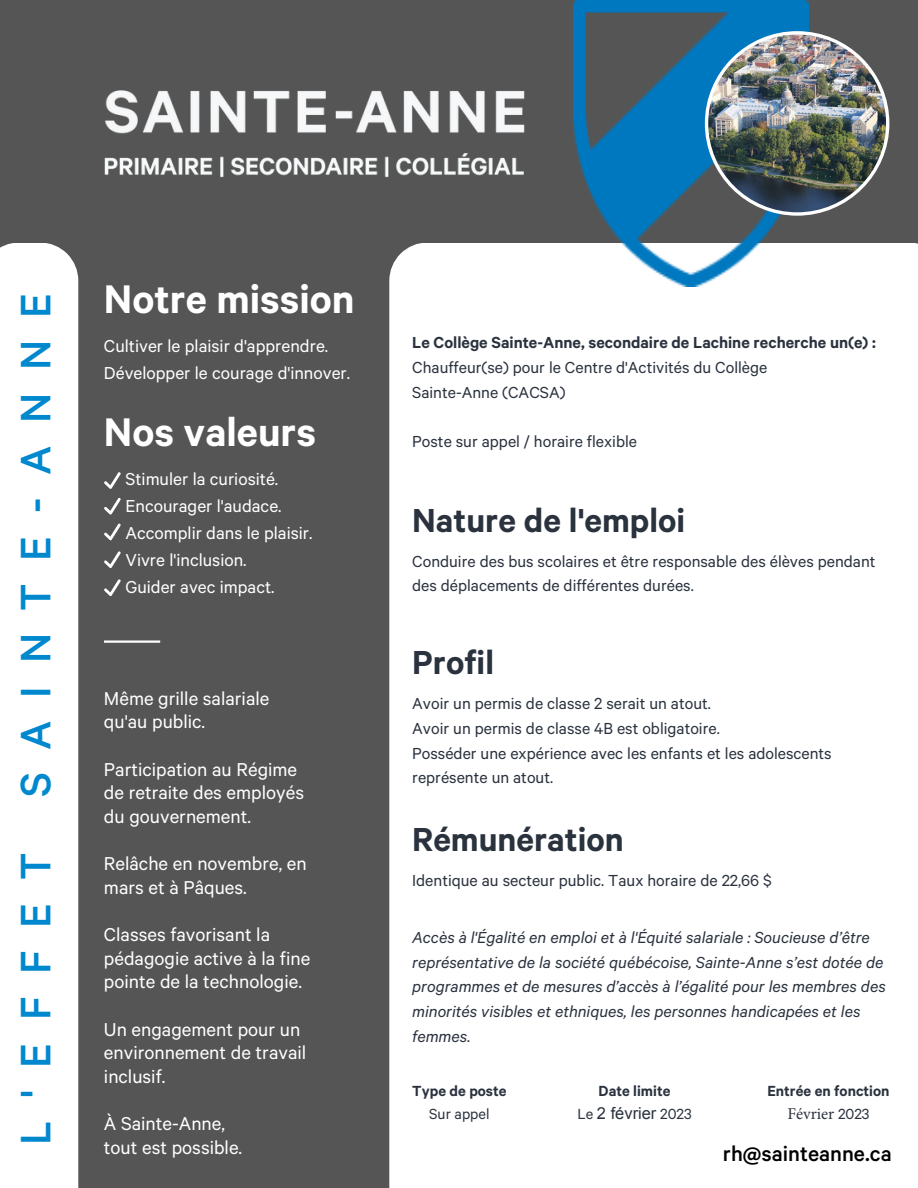
<style>
.page{position:relative;width:918px;height:1188px;background:#555}
.page>*{position:absolute;margin:0;border:0;box-sizing:border-box;transform-origin:0 0}
.t1{font:500 48px "Calibre";letter-spacing:.47em;color:#0088ce}
.t2{font:600 45px "Calibre";color:#fff}
.t3{font:600 37.5px "Calibre";color:#2a323e}
.t4{font:500 24px "Calibre";color:#000}
.t5{font:21px/23.5px "Calibre";color:#fff}
.t6{font:19.5px/27px "Calibre";color:#fff}
.t7{font:18px/24.8px "Calibre";color:#2a323e}
.t8{font:italic 18px/24.8px "Calibre";color:#2a323e}
.t9{font:600 18px "Calibre";color:#2a323e}
.t10{font:600 16.5px "Calibre";color:#2a323e}
.t11{font:16.5px "Arial";color:#2a323e}
.t12{font:16.5px "Minion Pro";color:#2a323e}
.t13{font:16.5px "Calibre";color:#2a323e}
.s1{font-family:"Calibre"}
</style>
<div class="page">
<div style="left:389px;top:243px;width:529px;height:945px;background:#fff"></div>
<div style="left:0;top:243px;width:78px;height:945px;background:#fff"></div>
<img style="left:104px;top:90px;width:421px;height:88px">
<svg style="left:104px;top:472px;width:17px;height:17px"></svg>
<svg style="left:104px;top:498px;width:17px;height:17px"></svg>
<svg style="left:104px;top:523px;width:17px;height:17px"></svg>
<svg style="left:104px;top:551px;width:17px;height:17px"></svg>
<svg style="left:104px;top:579px;width:17px;height:17px"></svg>
<hr style="left:104px;top:640px;width:56px;height:3px;background:#fff">
<img style="left:573px;top:0;width:235px;height:287px">
<img style="left:705px;top:31px;width:184px;height:185px">
<h1 class="t1" style="left:19px;top:1145px;width:854px;rotate:-90deg">L'EFFET SAINTE-ANNE</h1>
<h2 class="t2" style="left:104px;top:284px;width:252px">Notre mission</h2>
<p class="t6" style="left:104px;top:336px;width:248px">Cultiver le plaisir d'apprendre.<br>Développer le courage d'innover.</p>
<h2 class="t2" style="left:104px;top:417px;width:214px">Nos valeurs</h2>
<p class="t6" style="left:126px;top:469px;width:189px">Stimuler la curiosité.<br>Encourager l'audace.<br>Accomplir dans le plaisir.<br>Vivre l'inclusion.<br>Guider avec impact.</p>
<p class="t5" style="left:104px;top:690px;width:167px">Même grille salariale qu'au public.</p>
<p class="t5" style="left:104px;top:761px;width:202px">Participation au Régime de retraite des employés du gouvernement.</p>
<p class="t5" style="left:104px;top:855px;width:204px">Relâche en novembre, en mars et à Pâques.</p>
<p class="t5" style="left:104px;top:926px;width:208px">Classes favorisant la pédagogie active à la fine pointe de la technologie.</p>
<p class="t5" style="left:104px;top:1021px;width:204px">Un engagement pour un environnement de travail inclusif.</p>
<p class="t5" style="left:104px;top:1115px;width:140px">À Sainte-Anne, tout est possible.</p>
<p class="t9" style="left:412px;top:337px;width:465px">Le Collège Sainte-Anne, secondaire de Lachine recherche un(e) :</p>
<p class="t7" style="left:412px;top:358px;width:357px">Chauffeur(se) pour le Centre d'Activités du Collège<br>Sainte-Anne (CACSA)</p>
<p class="t7" style="left:412px;top:432px;width:226px">Poste sur appel / horaire flexible</p>
<h3 class="t3" style="left:412px;top:507px;width:274px">Nature de l'emploi</h3>
<p class="t7" style="left:412px;top:552px;width:465px">Conduire des bus scolaires et être responsable des élèves pendant des déplacements de différentes durées.</p>
<h3 class="t3" style="left:412px;top:650px;width:83px">Profil</h3>
<p class="t7" style="left:412px;top:694px;width:421px">Avoir un permis de classe 2 serait un atout.<br>Avoir un permis de classe 4B est obligatoire.<br>Posséder une expérience avec les enfants et les adolescents représente un atout.</p>
<h3 class="t3" style="left:412px;top:827px;width:213px">Rémunération</h3>
<p class="t7" style="left:412px;top:871px;width:361px">Identique au secteur public. Taux horaire de 22,66 $</p>
<p class="t8" style="left:412px;top:928px;width:475px">Accès à l'Égalité en emploi et à l'Équité salariale : Soucieuse d’être représentative de la société québécoise, Sainte-Anne s’est dotée de programmes et de mesures d’accès à l’égalité pour les membres des minorités visibles et ethniques, les personnes handicapées et les femmes.</p>
<p class="t10" style="left:412px;top:1086px;width:96px">Type de poste</p>
<p class="t13" style="left:429px;top:1108px;width:62px">Sur appel</p>
<p class="t10" style="left:599px;top:1085px;width:73px">Date limite</p>
<p class="t11" style="left:577px;top:1102px;width:116px"><span class="s1">Le</span> 2 février <span class="s1">2023</span></p>
<p class="t10" style="left:767px;top:1086px;width:124px">Entrée en fonction</p>
<p class="t12" style="left:787px;top:1103px;width:84px">Février <span class="s1">2023</span></p>
<h3 class="t4" style="left:723px;top:1145px;width:170px">rh@sainteanne.ca</h3>
</div>
